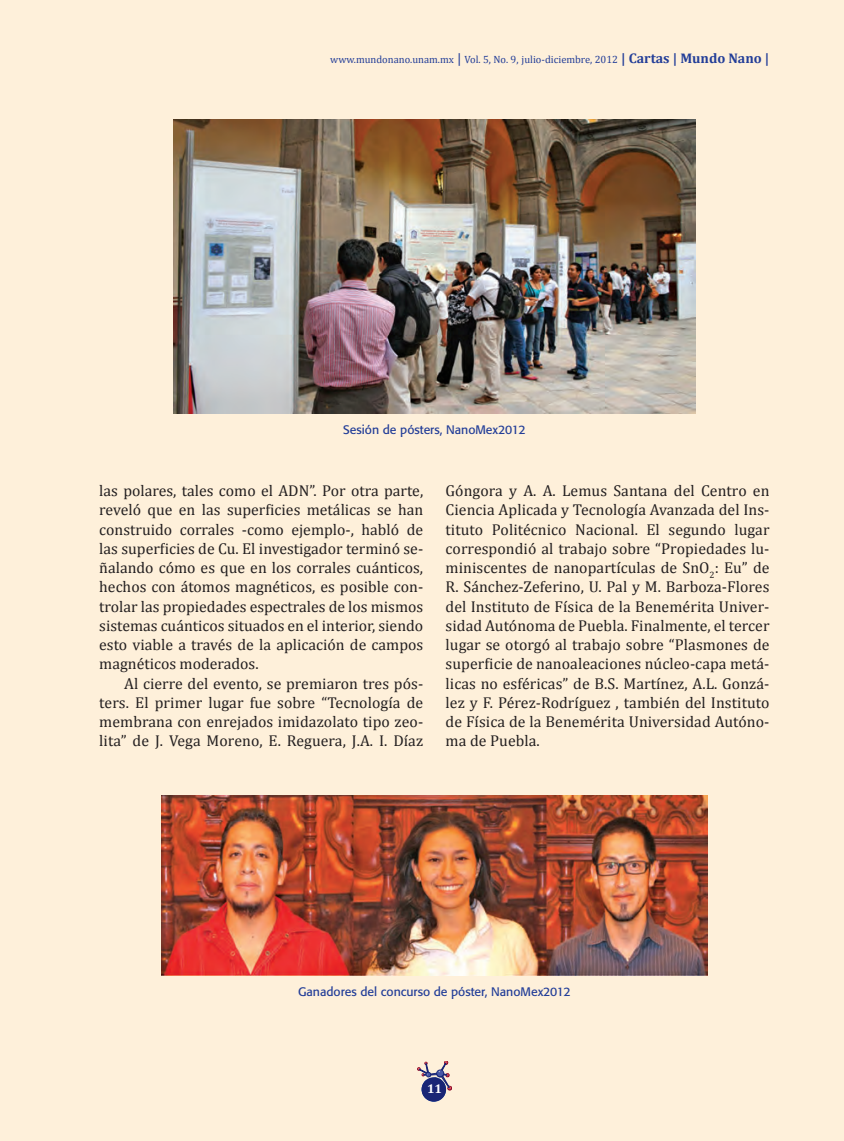
<style>
.page{position:relative;width:844px;height:1141px;background:#fff}
.page>*{position:absolute;margin:0;border:0;box-sizing:border-box;transform-origin:0 0}
.Body_Text{font:15.75px/19.2px "Cambria";letter-spacing:.005em;color:#231f20;text-align:justify}
.t1{font:700 12.6px "Cambria";color:#fff}
.Pie_Figura{font:12.25px "Formata";color:#233e98}
.t2{font:10.5px "Cambria";color:#233e98}
.s1{font-size:14px}
.s2{font-weight:700;font-size:14px}
</style>
<div class="page">
<div style="left:0;top:0;width:843px;height:1141px;background:#fef0da"></div>
<svg style="left:417px;top:1061px;width:34px;height:41px"></svg>
<div style="left:421px;top:1077px;width:25px;height:25px;background:#192575;border-radius:50%"></div>
<img style="left:174px;top:119px;width:520px;height:294px">
<img style="left:161px;top:796px;width:546px;height:180px">
<p class="t2" style="left:330px;top:54px;width:440px">www.mundonano.unam.mx <span class="s1">|</span> Vol. 5, No. 9, julio-diciembre, 2012 <span class="s2">| Cartas | Mundo Nano |</span></p>
<p class="Pie_Figura" style="left:343px;top:422px;width:184px">Sesión de pósters, NanoMex2012</p>
<p class="Body_Text" style="left:99px;top:481px;width:325px">las polares, tales como el ADN”. Por otra parte, reveló que en las superficies metálicas se han construido corrales -como ejemplo-, habló de las superficies de Cu. El investigador terminó se&shy;ñalando cómo es que en los corrales cuánticos, hechos con átomos magnéticos, es posible con&shy;trolar las propiedades espectrales de los mismos sistemas cuánticos situados en el interior, siendo esto viable a través de la aplicación de campos magnéticos moderados.</p>
<p class="Body_Text" style="left:99px;top:673px;width:325px;text-indent:25px">Al cierre del evento, se premiaron tres pós&shy;ters. El primer lugar fue sobre “Tecnología de membrana con enrejados imidazolato tipo zeo&shy;lita” de J. Vega Moreno, E. Reguera, J.A. I. Díaz</p>
<p class="Body_Text" style="left:445px;top:481px;width:325px">Góngora y A. A. Lemus Santana del Centro en Ciencia Aplicada y Tecnología Avanzada del Ins&shy;tituto Politécnico Nacional. El segundo lugar correspondió al trabajo sobre “Propiedades lu&shy;miniscentes de nanopartículas de SnO<sub>2</sub>: Eu” de R. Sánchez-Zeferino, U. Pal y M. Barboza-Flores del Instituto de Física de la Benemérita Univer&shy;sidad Autónoma de Puebla. Finalmente, el tercer lugar se otorgó al trabajo sobre “Plasmones de superficie de nanoaleaciones núcleo-capa metá&shy;licas no esféricas” de B.S. Martínez, A.L. Gonzá&shy;lez y F. Pérez-Rodríguez , también del Instituto de Física de la Benemérita Universidad Autóno&shy;ma de Puebla.</p>
<p class="Pie_Figura" style="left:298px;top:984px;width:274px">Ganadores del concurso de póster, NanoMex2012</p>
<p class="t1" style="left:427px;top:1081px;width:16px">11</p>
</div>
